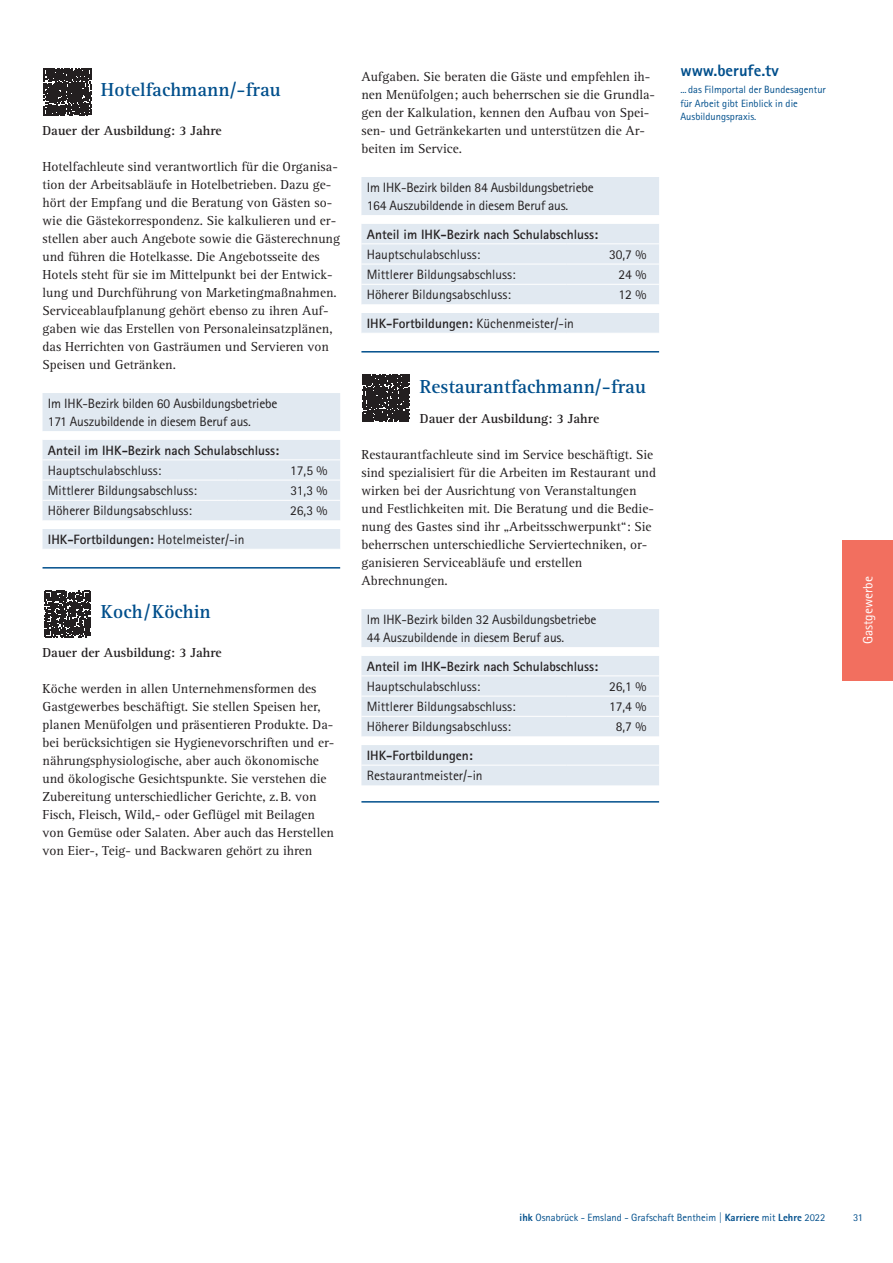
<style>
.page{position:relative;width:893px;height:1263px;background:#fff}
.page>*{position:absolute;margin:0;border:0;box-sizing:border-box;transform-origin:0 0}
.t1{font:700 19.5px "Rotis Serif Std";color:#004f8c}
.t2{font:800 16.5px "Rotis Sans Serif Std";color:#004f8c}
.t3{font:13.5px/18px "Rotis Serif Std";color:#231f20}
.t4{font:13.5px/18px "Rotis Sans Serif Std";color:#231f20}
.t5{font:700 13.5px "Rotis Sans Serif Pro";color:#231f20}
.t6{font:700 13.5px "Rotis Serif Std";color:#231f20}
.t7{font:13.5px "Rotis Sans Serif Std";color:#fff}
.t8{font:10.5px/13.5px "Rotis Sans Serif Std";color:#004f8c}
.s1{font-family:"Rotis Sans Serif Std";font-weight:400}
.s2{font-weight:800}
</style>
<div class="page">
<div style="left:842px;top:540px;width:51px;height:140px;background:#f26f5f"></div>
<hr style="left:43px;top:567px;width:297px;height:1px;background:#004f8c">
<svg style="left:44px;top:68px;width:47px;height:48px;background:#3a3637"></svg>
<div style="left:43px;top:393px;width:297px;height:156px;background:#e1e9f1"></div>
<svg style="left:43px;top:431px;width:297px;height:98px"></svg>
<hr style="left:43px;top:459px;width:194px;height:1px;background:#fff">
<hr style="left:237px;top:459px;width:103px;height:1px;background:#fff">
<hr style="left:43px;top:480px;width:194px;height:1px;background:#fff">
<hr style="left:237px;top:480px;width:103px;height:1px;background:#fff">
<hr style="left:43px;top:500px;width:194px;height:1px;background:#fff">
<hr style="left:237px;top:500px;width:103px;height:1px;background:#fff">
<svg style="left:44px;top:591px;width:47px;height:46px"></svg>
<hr style="left:361px;top:351px;width:298px;height:1px;background:#004f8c">
<hr style="left:361px;top:801px;width:298px;height:1px;background:#004f8c">
<div style="left:361px;top:177px;width:298px;height:156px;background:#e1e9f1"></div>
<svg style="left:361px;top:215px;width:298px;height:98px"></svg>
<hr style="left:361px;top:243px;width:206px;height:1px;background:#fff">
<hr style="left:567px;top:243px;width:92px;height:1px;background:#fff">
<hr style="left:361px;top:264px;width:206px;height:1px;background:#fff">
<hr style="left:567px;top:264px;width:92px;height:1px;background:#fff">
<hr style="left:361px;top:284px;width:206px;height:1px;background:#fff">
<hr style="left:567px;top:284px;width:92px;height:1px;background:#fff">
<svg style="left:363px;top:374px;width:47px;height:48px;background:#353132"></svg>
<div style="left:361px;top:609px;width:298px;height:176px;background:#e1e9f1"></div>
<svg style="left:361px;top:647px;width:298px;height:98px"></svg>
<hr style="left:361px;top:675px;width:206px;height:1px;background:#fff">
<hr style="left:567px;top:675px;width:92px;height:1px;background:#fff">
<hr style="left:361px;top:696px;width:206px;height:1px;background:#fff">
<hr style="left:567px;top:696px;width:92px;height:1px;background:#fff">
<hr style="left:361px;top:716px;width:206px;height:1px;background:#fff">
<hr style="left:567px;top:716px;width:92px;height:1px;background:#fff">
<hr style="left:361px;top:765px;width:206px;height:1px;background:#fff">
<hr style="left:567px;top:765px;width:92px;height:1px;background:#fff">
<h1 class="t1" style="left:101px;top:78px;width:181px">Hotelfachmann/-frau</h1>
<p class="t6" style="left:43px;top:123px;width:181px">Dauer der Ausbildung: 3 Jahre</p>
<p class="t3" style="left:43px;top:158px;width:299px">Hotelfachleute sind verantwortlich für die Organisa&shy;tion der Arbeitsabläufe in Hotelbetrieben. Dazu ge&shy;hört der Empfang und die Beratung von Gästen so&shy;wie die Gästekorrespondenz. Sie kalkulieren und er&shy;stellen aber auch Angebote sowie die Gästerechnung und führen die Hotelkasse. Die Angebotsseite des Hotels steht für sie im Mittelpunkt bei der Entwick&shy;lung und Durchführung von Marketingmaßnahmen.<br>Serviceablaufplanung gehört ebenso zu ihren Auf&shy;gaben wie das Erstellen von Personaleinsatzplänen, das Herrichten von Gasträumen und Servieren von Speisen und Getränken.</p>
<p class="t4" style="left:48px;top:394px;width:231px">Im IHK-Bezirk bilden 60 Ausbildungsbetriebe<br>171 Auszubildende in diesem Beruf aus.</p>
<p class="t5" style="left:48px;top:441px;width:233px">Anteil im IHK-Bezirk nach Schulabschluss:</p>
<p class="t4" style="left:48px;top:461px;width:115px">Hauptschulabschluss:</p>
<p class="t4" style="left:290px;top:461px;width:39px">17,5 %</p>
<p class="t4" style="left:48px;top:481px;width:151px">Mittlerer Bildungsabschluss:</p>
<p class="t4" style="left:291px;top:481px;width:38px">31,3 %</p>
<p class="t4" style="left:48px;top:501px;width:146px">Höherer Bildungsabschluss:</p>
<p class="t4" style="left:290px;top:501px;width:39px">26,3 %</p>
<p class="t5" style="left:48px;top:531px;width:198px">IHK-Fortbildungen: <span class="s1">Hotelmeister/-in</span></p>
<h1 class="t1" style="left:101px;top:600px;width:111px">Koch/Köchin</h1>
<p class="t6" style="left:43px;top:645px;width:181px">Dauer der Ausbildung: 3 Jahre</p>
<p class="t3" style="left:43px;top:680px;width:293px">Köche werden in allen Unternehmensformen des Gastgewerbes beschäftigt. Sie stellen Speisen her, planen Menüfolgen und präsentieren Produkte. Da&shy;bei berücksichtigen sie Hygienevorschriften und er&shy;nährungsphysiologische, aber auch ökonomische und ökologische Gesichtspunkte. Sie verstehen die Zubereitung unterschiedlicher Gerichte, z.B. von Fisch, Fleisch, Wild,- oder Geflügel mit Beilagen von Gemüse oder Salaten. Aber auch das Herstellen von Eier-, Teig- und Backwaren gehört zu ihren</p>
<p class="t3" style="left:361px;top:68px;width:295px">Aufgaben. Sie beraten die Gäste und empfehlen ih&shy;nen Menüfolgen; auch beherrschen sie die Grundla&shy;gen der Kalkulation, kennen den Aufbau von Spei&shy;sen- und Getränkekarten und unterstützen die Ar&shy;beiten im Service.</p>
<p class="t4" style="left:367px;top:178px;width:228px">Im IHK-Bezirk bilden 84 Ausbildungsbetriebe<br>164 Auszubildende in diesem Beruf aus.</p>
<p class="t5" style="left:367px;top:225px;width:233px">Anteil im IHK-Bezirk nach Schulabschluss:</p>
<p class="t4" style="left:367px;top:245px;width:115px">Hauptschulabschluss:</p>
<p class="t4" style="left:609px;top:245px;width:39px">30,7 %</p>
<p class="t4" style="left:367px;top:265px;width:151px">Mittlerer Bildungsabschluss:</p>
<p class="t4" style="left:618px;top:265px;width:29px">24 %</p>
<p class="t4" style="left:367px;top:285px;width:146px">Höherer Bildungsabschluss:</p>
<p class="t4" style="left:618px;top:285px;width:29px">12 %</p>
<p class="t5" style="left:367px;top:315px;width:209px">IHK-Fortbildungen: <span class="s1">Küchenmeister/-in</span></p>
<h1 class="t1" style="left:420px;top:375px;width:227px">Restaurantfachmann/-frau</h1>
<p class="t6" style="left:420px;top:411px;width:181px">Dauer der Ausbildung: 3 Jahre</p>
<p class="t3" style="left:361px;top:446px;width:296px">Restaurantfachleute sind im Service beschäftigt. Sie sind spezialisiert für die Arbeiten im Restaurant und wirken bei der Ausrichtung von Veranstaltungen und Festlichkeiten mit. Die Beratung und die Bedie&shy;nung des Gastes sind ihr „Arbeitsschwerpunkt“: Sie beherrschen unterschiedliche Serviertechniken, or&shy;ganisieren Serviceabläufe und erstellen Abrechnungen.</p>
<p class="t4" style="left:367px;top:610px;width:231px">Im IHK-Bezirk bilden 32 Ausbildungsbetriebe<br>44 Auszubildende in diesem Beruf aus.</p>
<p class="t5" style="left:367px;top:657px;width:233px">Anteil im IHK-Bezirk nach Schulabschluss:</p>
<p class="t4" style="left:367px;top:677px;width:115px">Hauptschulabschluss:</p>
<p class="t4" style="left:609px;top:677px;width:39px">26,1 %</p>
<p class="t4" style="left:367px;top:697px;width:151px">Mittlerer Bildungsabschluss:</p>
<p class="t4" style="left:609px;top:697px;width:39px">17,4 %</p>
<p class="t4" style="left:367px;top:717px;width:146px">Höherer Bildungsabschluss:</p>
<p class="t4" style="left:616px;top:717px;width:32px">8,7 %</p>
<p class="t5" style="left:367px;top:747px;width:108px">IHK-Fortbildungen:</p>
<p class="t4" style="left:367px;top:766px;width:117px">Restaurantmeister/-in</p>
<p class="t2" style="left:680px;top:59px;width:100px">www.berufe.tv</p>
<p class="t8" style="left:680px;top:83px;width:147px">... das Filmportal der Bundesagentur für Arbeit gibt Einblick in die<br>Ausbildungspraxis.</p>
<p class="t7" style="left:860px;top:644px;width:70px;rotate:-90deg">Gastgewerbe</p>
<p class="t8" style="left:520px;top:1210px;width:307px"><span class="s2">ihk</span> Osnabrück - Emsland - Grafschaft Bentheim | <span class="s2">Karriere</span> mit <span class="s2">Lehre</span> 2022</p>
<p class="t8" style="left:853px;top:1210px;width:12px">31</p>
</div>
